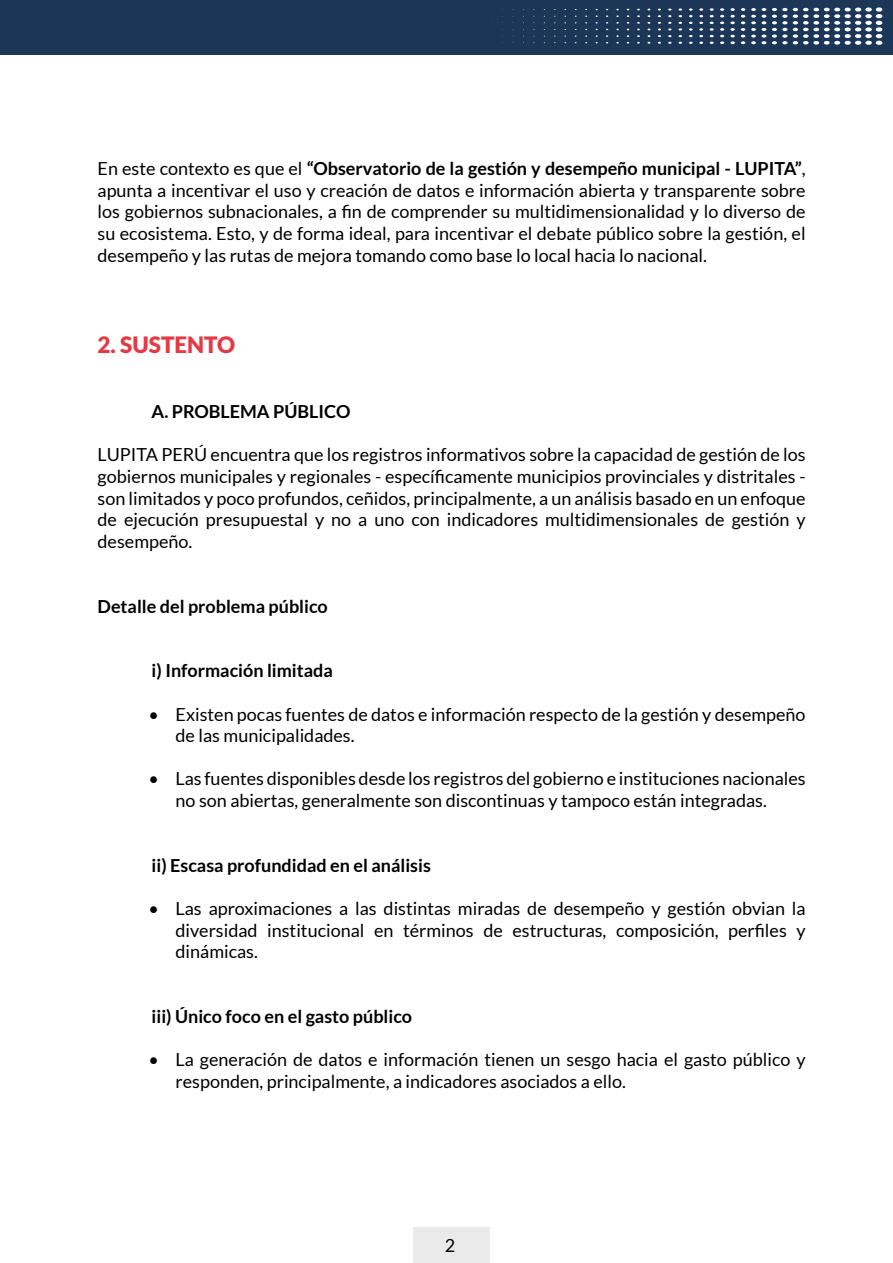
<style>
.page{position:relative;width:893px;height:1263px;background:#fff}
.page>*{position:absolute;margin:0;border:0;box-sizing:border-box;transform-origin:0 0}
.t1{font:900 22.5px "Lato";color:#e53945}
.t2{font:18px/21.6px "Lato";color:#000;text-align:justify}
.t3{font:700 18px "Lato";color:#000}
.s1{font-weight:700}
</style>
<div class="page">
<div style="left:0;top:0;width:893px;height:54px;background:#1c3657"></div>
<svg style="left:606px;top:9px;width:2px;height:34px"></svg>
<svg style="left:616px;top:9px;width:3px;height:35px"></svg>
<svg style="left:627px;top:9px;width:2px;height:35px"></svg>
<svg style="left:637px;top:9px;width:3px;height:35px"></svg>
<svg style="left:647px;top:9px;width:3px;height:35px"></svg>
<svg style="left:658px;top:9px;width:3px;height:35px"></svg>
<svg style="left:668px;top:8px;width:3px;height:36px"></svg>
<svg style="left:679px;top:8px;width:3px;height:36px"></svg>
<svg style="left:689px;top:8px;width:4px;height:36px"></svg>
<svg style="left:699px;top:8px;width:4px;height:36px"></svg>
<svg style="left:710px;top:8px;width:4px;height:36px"></svg>
<svg style="left:720px;top:8px;width:4px;height:36px"></svg>
<svg style="left:730px;top:8px;width:5px;height:36px"></svg>
<svg style="left:741px;top:8px;width:4px;height:36px"></svg>
<svg style="left:751px;top:8px;width:5px;height:36px"></svg>
<svg style="left:762px;top:8px;width:4px;height:36px"></svg>
<svg style="left:772px;top:8px;width:15px;height:36px"></svg>
<svg style="left:793px;top:7px;width:89px;height:38px"></svg>
<div style="left:413px;top:1227px;width:77px;height:35px;background:#eaeaea"></div>
<p class="t2" style="left:98px;top:158px;width:710px">En este contexto es que el <span class="s1">“Observatorio de la gestión y desempeño municipal - LUPITA”</span>, apunta a incentivar el uso y creación de datos e información abierta y transparente sobre los gobiernos subnacionales, a fin de comprender su multidimensionalidad y lo diverso de su ecosistema. Esto, y de forma ideal, para incentivar el debate público sobre la gestión, el desempeño y las rutas de mejora tomando como base lo local hacia lo nacional.</p>
<p class="t1" style="left:98px;top:332px;width:139px">2. SUSTENTO</p>
<p class="t3" style="left:152px;top:401px;width:201px">A. PROBLEMA PÚBLICO</p>
<p class="t2" style="left:98px;top:444px;width:710px">LUPITA PERÚ encuentra que los registros informativos sobre la capacidad de gestión de los gobiernos municipales y regionales - específicamente municipios provinciales y distritales - son limitados y poco profundos, ceñidos, principalmente, a un análisis basado en un enfoque de ejecución presupuestal y no a uno con indicadores multidimensionales de gestión y desempeño.</p>
<p class="t3" style="left:98px;top:596px;width:232px">Detalle del problema público</p>
<p class="t3" style="left:152px;top:660px;width:183px">i) Información limitada</p>
<p class="t2" style="left:176px;top:703px;width:632px;text-indent:-27px">• Existen pocas fuentes de datos e información respecto de la gestión y desempeño de las municipalidades.</p>
<p class="t2" style="left:176px;top:768px;width:632px;text-indent:-27px">• Las fuentes disponibles desde los registros del gobierno e instituciones nacionales no son abiertas, generalmente son discontinuas y tampoco están integradas.</p>
<p class="t3" style="left:152px;top:855px;width:281px">ii) Escasa profundidad en el análisis</p>
<p class="t2" style="left:176px;top:897px;width:632px;text-indent:-27px">• Las aproximaciones a las distintas miradas de desempeño y gestión obvian la diversidad institucional en términos de estructuras, composición, perfiles y dinámicas.</p>
<p class="t3" style="left:152px;top:1006px;width:262px">iii) Único foco en el gasto público</p>
<p class="t2" style="left:176px;top:1049px;width:632px;text-indent:-27px">• La generación de datos e información tienen un sesgo hacia el gasto público y responden, principalmente, a indicadores asociados a ello.</p>
<p class="t2" style="left:445px;top:1234px;width:12px">2</p>
</div>
